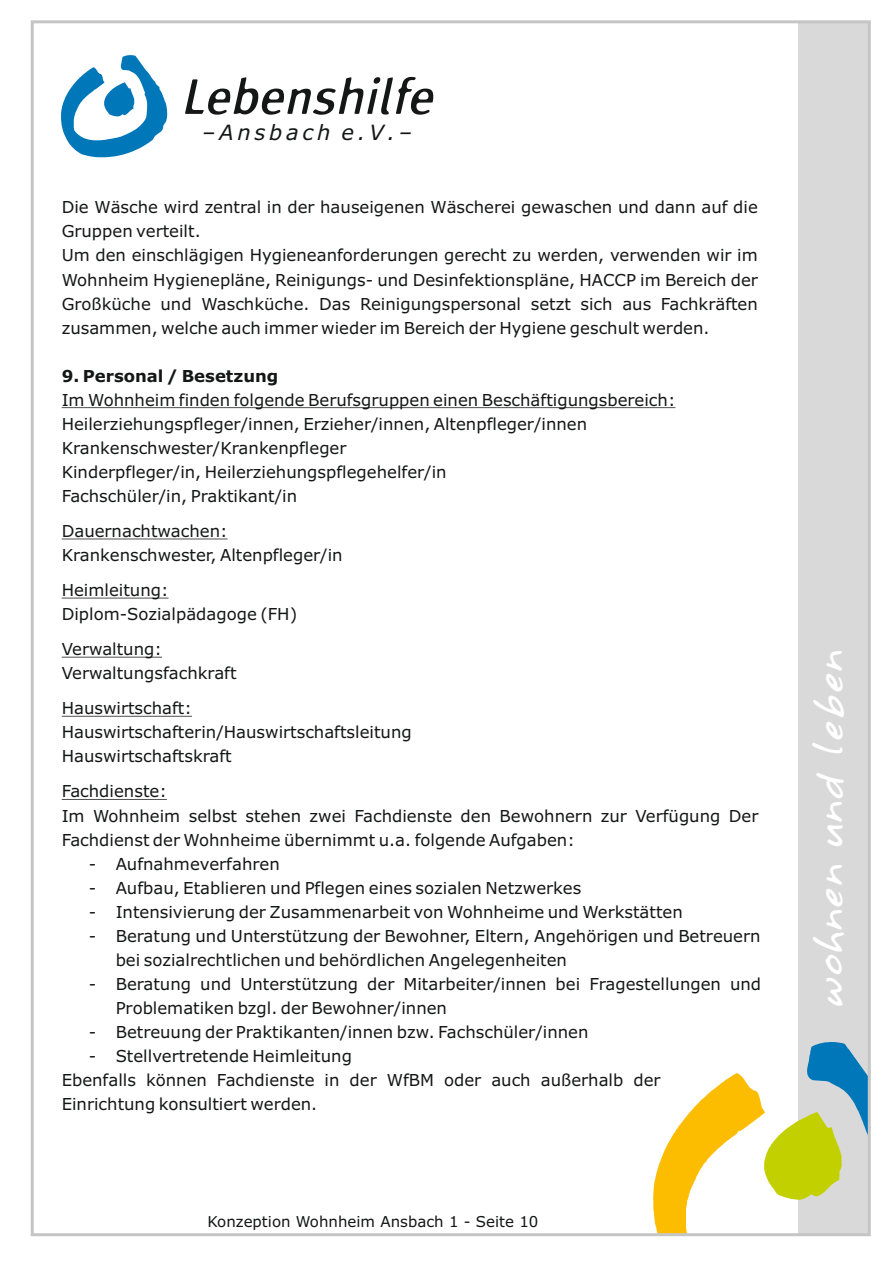
<style>
.page{position:relative;width:893px;height:1263px;background:#fff}
.page>*{position:absolute;margin:0;border:0;box-sizing:border-box;transform-origin:0 0}
.t1{font:36px "Annifont";color:#fff}
.t2{font:italic 21.15px "Verdana";letter-spacing:.175em;color:#151616}
.t3{font:16.5px/24px "Verdana";color:#151616}
.t4{font:700 16.5px "Verdana";color:#151616}
.t5{font:15px "Verdana";color:#151616}
</style>
<div class="page">
<div style="left:798px;top:21px;width:71px;height:1214px;background:#d9d9da"></div>
<svg style="left:653px;top:1042px;width:214px;height:190px"></svg>
<hr style="left:62px;top:407px;width:613px;height:1px;background:#151616">
<hr style="left:62px;top:539px;width:166px;height:1px;background:#151616">
<hr style="left:62px;top:598px;width:107px;height:1px;background:#151616">
<hr style="left:62px;top:657px;width:100px;height:1px;background:#151616">
<hr style="left:62px;top:716px;width:130px;height:1px;background:#151616">
<hr style="left:62px;top:799px;width:105px;height:1px;background:#151616">
<svg style="left:61px;top:55px;width:106px;height:102px"></svg>
<svg style="left:185px;top:77px;width:248px;height:38px"></svg>
<p class="t2" style="left:202px;top:124px;width:212px">–Ansbach e.V.–</p>
<p class="t3" style="left:62px;top:197px;width:698px">Die Wäsche wird zentral in der hauseigenen Wäscherei gewaschen und dann auf die Gruppen verteilt.<br>Um den einschlägigen Hygieneanforderungen gerecht zu werden, verwenden wir im Wohnheim Hygienepläne, Reinigungs- und Desinfektionspläne, HACCP im Bereich der Großküche und Waschküche. Das Reinigungspersonal setzt sich aus Fachkräften zusammen, welche auch immer wieder im Bereich der Hygiene geschult werden.</p>
<p class="t4" style="left:62px;top:369px;width:218px">9. Personal / Besetzung</p>
<p class="t3" style="left:62px;top:389px;width:615px">Im Wohnheim finden folgende Berufsgruppen einen Beschäftigungsbereich:<br>Heilerziehungspfleger/innen, Erzieher/innen, Altenpfleger/innen Krankenschwester/Krankenpfleger<br>Kinderpfleger/in, Heilerziehungspflegehelfer/in<br>Fachschüler/in, Praktikant/in</p>
<p class="t3" style="left:62px;top:520px;width:283px">Dauernachtwachen:<br>Krankenschwester, Altenpfleger/in</p>
<p class="t3" style="left:62px;top:580px;width:237px">Heimleitung:<br>Diplom-Sozialpädagoge (FH)</p>
<p class="t3" style="left:62px;top:639px;width:176px">Verwaltung:<br>Verwaltungsfachkraft</p>
<p class="t3" style="left:62px;top:698px;width:352px">Hauswirtschaft:<br>Hauswirtschafterin/Hauswirtschaftsleitung<br>Hauswirtschaftskraft</p>
<p class="t3" style="left:62px;top:781px;width:698px">Fachdienste:<br>Im Wohnheim selbst stehen zwei Fachdienste den Bewohnern zur Verfügung Der<br>Fachdienst der Wohnheime übernimmt u.a. folgende Aufgaben:</p>
<p class="t3" style="left:89px;top:853px;width:193px">- Aufnahmeverfahren</p>
<p class="t3" style="left:89px;top:877px;width:494px">- Aufbau, Etablieren und Pflegen eines sozialen Netzwerkes</p>
<p class="t3" style="left:89px;top:901px;width:596px">- Intensivierung der Zusammenarbeit von Wohnheime und Werkstätten</p>
<p class="t3" style="left:116px;top:925px;width:646px;text-indent:-27px">- Beratung und Unterstützung der Bewohner, Eltern, Angehörigen und Betreuern bei sozialrechtlichen und behördlichen Angelegenheiten</p>
<p class="t3" style="left:116px;top:973px;width:647px;text-indent:-27px">- Beratung und Unterstützung der Mitarbeiter/innen bei Fragestellungen und<br>Problematiken bzgl. der Bewohner/innen</p>
<p class="t3" style="left:89px;top:1021px;width:501px">- Betreuung der Praktikanten/innen bzw. Fachschüler/innen</p>
<p class="t3" style="left:62px;top:1045px;width:600px;text-indent:27px">- Stellvertretende Heimleitung<br>Ebenfalls können Fachdienste in der WfBM oder auch außerhalb der<br>Einrichtung konsultiert werden.</p>
<p class="t5" style="left:207px;top:1215px;width:332px">Konzeption Wohnheim Ansbach 1 - Seite 10</p>
<h1 class="t1" style="left:798px;top:1008px;width:360px;rotate:-90deg">wohnen und leben</h1>
</div>
